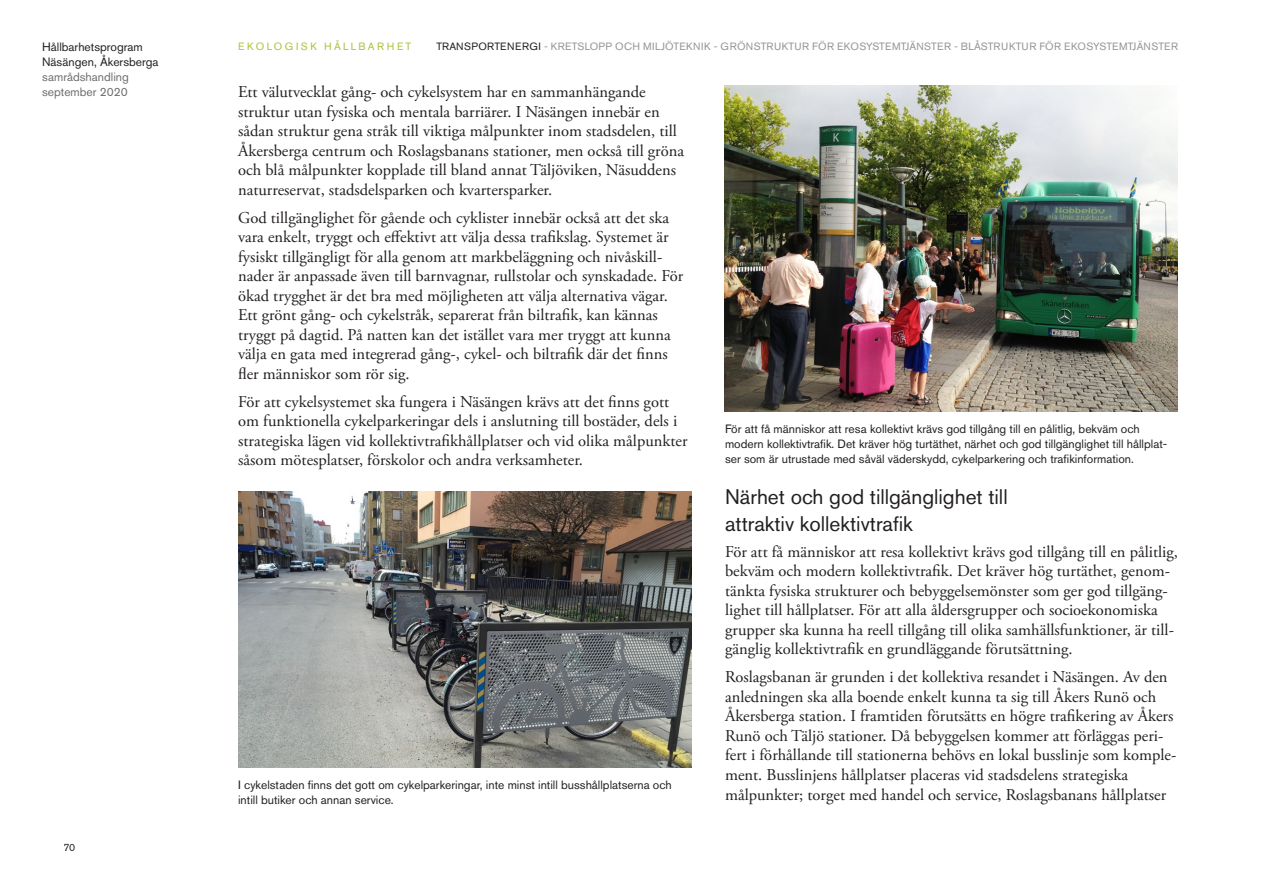
<style>
.page{position:relative;width:1263px;height:893px;background:#fff}
.page>*{position:absolute;margin:0;border:0;box-sizing:border-box;transform-origin:0 0}
.Rubrik_3{font:21px/27px "Akzidenz Grotesk Std";color:#231f20}
.t1{font:16.5px/19.5px "Adobe Garamond Pro";color:#231f20}
.Bildtext{font:12px/15px "Akzidenz Grotesk Std";color:#231f20}
.t2{font:12px/15px "Akzidenz Grotesk Std";color:#6c6d70}
.t3{font:10.5px "Akzidenz Grotesk Std";letter-spacing:.035em;color:#939598}
.t4{font:10.5px "Akzidenz Grotesk Std";letter-spacing:.215em;color:#abc33f}
.t5{font:10.5px "Akzidenz Grotesk Std";color:#231f20}
.s1{color:#231f20}
</style>
<div class="page">
<img style="left:725px;top:85px;width:453px;height:326px">
<img style="left:238px;top:491px;width:453px;height:276px">
<p class="Bildtext" style="left:42px;top:39px;width:118px">Hållbarhetsprogram<br>Näsängen, Åkersberga</p>
<p class="t2" style="left:42px;top:69px;width:88px">samrådshandling september 2020</p>
<p class="t5" style="left:63px;top:841px;width:13px">70</p>
<p class="t4" style="left:238px;top:40px;width:175px">EKOLOGISK HÅLLBARHET</p>
<p class="t3" style="left:436px;top:40px;width:743px"><span class="s1">TRANSPORTENERGI</span> - KRETSLOPP OCH MILJÖTEKNIK - GRÖNSTRUKTUR FÖR EKOSYSTEMTJÄNSTER - BLÅSTRUKTUR FÖR EKOSYSTEMTJÄNSTER</p>
<p class="t1" style="left:238px;top:83px;width:447px">Ett välutvecklat gång- och cykelsystem har en sammanhängande struktur utan fysiska och mentala barriärer. I Näsängen innebär en sådan struktur gena stråk till viktiga målpunkter inom stadsdelen, till Åkersberga centrum och Roslagsbanans stationer, men också till gröna och blå målpunkter kopplade till bland annat Täljöviken, Näsuddens naturreservat, stadsdelsparken och kvartersparker.</p>
<p class="t1" style="left:238px;top:208px;width:447px">God tillgänglighet för gående och cyklister innebär också att det ska vara enkelt, tryggt och effektivt att välja dessa trafikslag. Systemet är fysiskt tillgängligt för alla genom att markbeläggning och nivåskill&shy;nader är anpassade även till barnvagnar, rullstolar och synskadade. För ökad trygghet är det bra med möjligheten att välja alternativa vägar.<br>Ett grönt gång- och cykelstråk, separerat från biltrafik, kan kännas tryggt på dagtid. På natten kan det istället vara mer tryggt att kunna välja en gata med integrerad gång-, cykel- och biltrafik där det finns fler människor som rör sig.</p>
<p class="t1" style="left:238px;top:392px;width:451px">För att cykelsystemet ska fungera i Näsängen krävs att det finns gott om funktionella cykelparkeringar dels i anslutning till bostäder, dels i strategiska lägen vid kollektivtrafikhållplatser och vid olika målpunkter såsom mötesplatser, förskolor och andra verksamheter.</p>
<p class="Bildtext" style="left:238px;top:777px;width:435px">I cykelstaden finns det gott om cykelparkeringar, inte minst intill busshållplatserna och intill butiker och annan service.</p>
<p class="Bildtext" style="left:725px;top:421px;width:444px">För att få människor att resa kollektivt krävs god tillgång till en pålitlig, bekväm och modern kollektivtrafik. Det kräver hög turtäthet, närhet och god tillgänglighet till hållplat&shy;ser som är utrustade med såväl väderskydd, cykelparkering och trafikinformation.</p>
<p class="Rubrik_3" style="left:725px;top:483px;width:284px">Närhet och god tillgänglighet till attraktiv kollektivtrafik</p>
<p class="t1" style="left:725px;top:543px;width:454px">För att få människor att resa kollektivt krävs god tillgång till en pålitlig, bekväm och modern kollektivtrafik. Det kräver hög turtäthet, genom&shy;tänkta fysiska strukturer och bebyggelsemönster som ger god tillgäng&shy;lighet till hållplatser. För att alla åldersgrupper och socioekonomiska grupper ska kunna ha reell tillgång till olika samhällsfunktioner, är till&shy;gänglig kollektivtrafik en grundläggande förutsättning.</p>
<p class="t1" style="left:725px;top:668px;width:453px">Roslagsbanan är grunden i det kollektiva resandet i Näsängen. Av den anledningen ska alla boende enkelt kunna ta sig till Åkers Runö och Åkersberga station. I framtiden förutsätts en högre trafikering av Åkers Runö och Täljö stationer. Då bebyggelsen kommer att förläggas peri&shy;fert i förhållande till stationerna behövs en lokal busslinje som komple&shy;ment. Busslinjens hållplatser placeras vid stadsdelens strategiska målpunkter; torget med handel och service, Roslagsbanans hållplatser</p>
</div>
